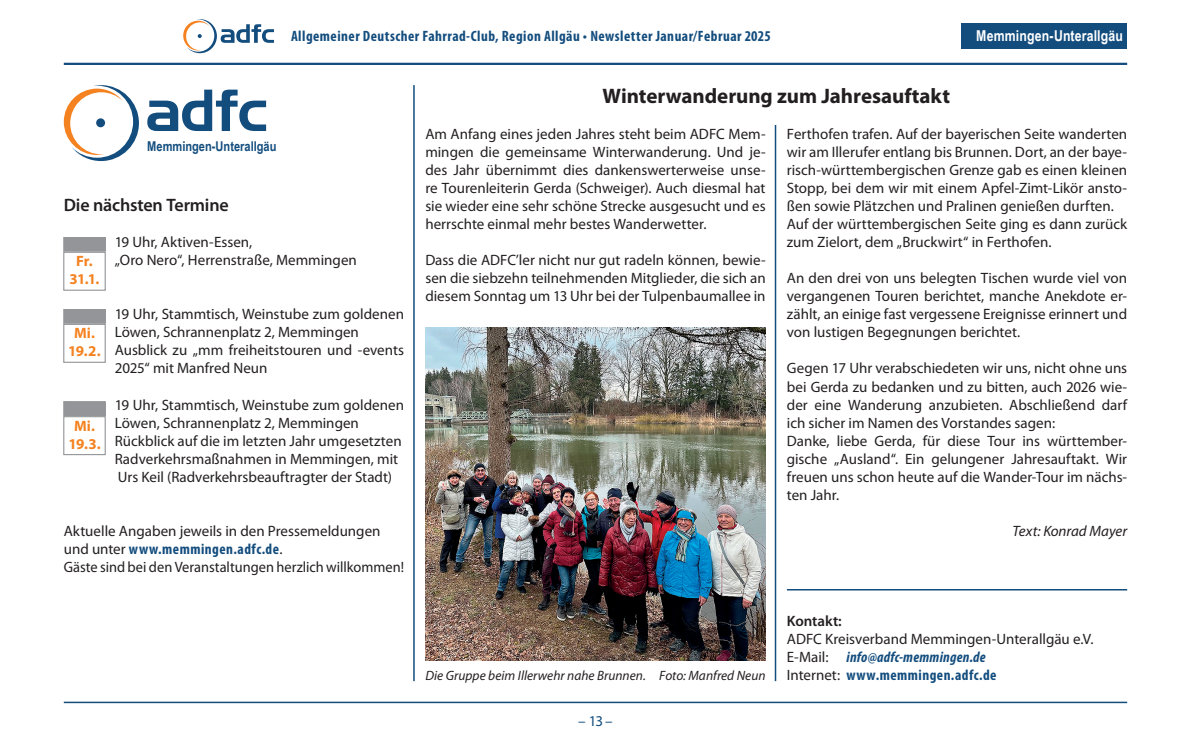
<style>
.page{position:relative;width:1191px;height:745px;background:#fff}
.page>*{position:absolute;margin:0;border:0;box-sizing:border-box;transform-origin:0 0}
.t1{font:700 21px "Myriad Pro";letter-spacing:-.005em;color:#231f20}
.t2{font:600 18px "Myriad Pro";letter-spacing:-.01em;color:#231f20}
.t3{font:15px/18px "Myriad Pro";color:#231f20}
.t4{font:700 condensed 15px "Myriad Pro";letter-spacing:.03em;color:#134d7e}
.t5{font:700 15px/18px "Myriad Pro";letter-spacing:-.03em;color:#f58220;text-align:center}
.t6{font:700 15px "Arial Narrow";letter-spacing:.01em;color:#fff}
.t7{font:italic 15px "Myriad Pro";color:#231f20}
.t8{font:600 15px "Myriad Pro";letter-spacing:-.005em;color:#231f20}
.t9{font:15px "Myriad Pro";color:#134d7e}
.t10{font:italic 13.5px "Myriad Pro";letter-spacing:.005em;color:#231f20}
.t11{font:700 13.5px "Arial Narrow";color:#134d7e}
.s1{font-weight:700;font-stretch:condensed;color:#134d7e}
.s2{font-weight:700;font-style:italic;font-stretch:condensed;color:#134d7e}
</style>
<div class="page">
<hr style="left:64px;top:63px;width:1063px;height:2px;background:#134d7e">
<hr style="left:64px;top:701px;width:1063px;height:1px;background:#134d7e">
<svg style="left:183px;top:19px;width:91px;height:34px"></svg>
<hr style="left:413px;top:85px;width:2px;height:595px;background:#134d7e">
<hr style="left:774px;top:85px;width:2px;height:595px;background:#134d7e">
<div style="left:770px;top:78px;width:11px;height:46px;background:#fff"></div>
<hr style="left:787px;top:588px;width:340px;height:2px;background:#134d7e">
<div style="left:64px;top:237px;width:41px;height:14px;background:#939598"></div>
<div style="left:64px;top:251px;width:42px;height:39px;border:1px solid #939598"></div>
<div style="left:64px;top:309px;width:41px;height:14px;background:#939598"></div>
<div style="left:64px;top:323px;width:42px;height:39px;border:1px solid #939598"></div>
<div style="left:64px;top:401px;width:41px;height:14px;background:#939598"></div>
<div style="left:64px;top:401px;width:42px;height:15px;border:1px solid #939598"></div>
<div style="left:64px;top:416px;width:42px;height:39px;border:1px solid #939598"></div>
<img style="left:425px;top:327px;width:340px;height:333px">
<div style="left:961px;top:23px;width:166px;height:26px;background:#134d7e"></div>
<svg style="left:147px;top:90px;width:119px;height:41px"></svg>
<svg style="left:64px;top:85px;width:75px;height:76px"></svg>
<div style="left:96px;top:118px;width:9px;height:9px;background:#134d7e;border-radius:50%"></div>
<p class="t4" style="left:291px;top:27px;width:481px">Allgemeiner Deutscher Fahrrad-Club, Region Allgäu • Newsletter Januar/Februar 2025</p>
<h1 class="t1" style="left:602px;top:82px;width:349px">Winterwanderung zum Jahresauftakt</h1>
<p class="t6" style="left:976px;top:24px;width:148px">Memmingen-Unterallgäu</p>
<p class="t11" style="left:147px;top:136px;width:131px">Memmingen-Unterallgäu</p>
<p class="t2" style="left:64px;top:194px;width:166px">Die nächsten Termine</p>
<p class="t3" style="left:115px;top:233px;width:243px">19 Uhr, Aktiven-Essen,<br>„Oro Nero“, Herrenstraße, Memmingen</p>
<p class="t5" style="left:69px;top:251px;width:32px">Fr.<br>31.1.</p>
<p class="t5" style="left:68px;top:323px;width:34px">Mi.<br>19.2.</p>
<p class="t5" style="left:68px;top:416px;width:34px">Mi.<br>19.3.</p>
<p class="t3" style="left:115px;top:305px;width:291px">19 Uhr, Stammtisch, Weinstube zum goldenen Löwen, Schrannenplatz 2, Memmingen Ausblick zu „mm freiheitstouren und -events 2025“ mit Manfred Neun</p>
<p class="t3" style="left:115px;top:395px;width:291px">19 Uhr, Stammtisch, Weinstube zum goldenen Löwen, Schrannenplatz 2, Memmingen Rückblick auf die im letzten Jahr umgesetzten Radverkehrsmaßnahmen in Memmingen, mit Urs Keil (Radverkehrsbeauftragter der Stadt)</p>
<p class="t3" style="left:64px;top:521px;width:342px">Aktuelle Angaben jeweils in den Pressemeldungen und unter <span class="s1">www.memmingen.adfc.de</span>.<br>Gäste sind bei den Veranstaltungen herzlich willkommen!</p>
<p class="t3" style="left:425px;top:125px;width:342px;text-align:justify">Am Anfang eines jeden Jahres steht beim ADFC Mem&shy;mingen die gemeinsame Winterwanderung. Und je&shy;des Jahr übernimmt dies dankenswerterweise unse&shy;re Tourenleiterin Gerda (Schweiger). Auch diesmal hat sie wieder eine sehr schöne Strecke ausgesucht und es herrschte einmal mehr bestes Wanderwetter.</p>
<p class="t3" style="left:425px;top:251px;width:342px;text-align:justify">Dass die ADFC’ler nicht nur gut radeln können, bewie&shy;sen die siebzehn teilnehmenden Mitglieder, die sich an diesem Sonntag um 13 Uhr bei der Tulpenbaumallee in</p>
<p class="t3" style="left:787px;top:125px;width:342px">Ferthofen trafen. Auf der bayerischen Seite wanderten wir am Illerufer entlang bis Brunnen. Dort, an der baye&shy;risch-württembergischen Grenze gab es einen kleinen Stopp, bei dem wir mit einem Apfel-Zimt-Likör ansto&shy;ßen sowie Plätzchen und Pralinen genießen durften.<br>Auf der württembergischen Seite ging es dann zurück zum Zielort, dem „Bruckwirt“ in Ferthofen.</p>
<p class="t3" style="left:787px;top:269px;width:342px;text-align:justify">An den drei von uns belegten Tischen wurde viel von vergangenen Touren berichtet, manche Anekdote er&shy;zählt, an einige fast vergessene Ereignisse erinnert und von lustigen Begegnungen berichtet.</p>
<p class="t3" style="left:787px;top:359px;width:342px">Gegen 17 Uhr verabschiedeten wir uns, nicht ohne uns bei Gerda zu bedanken und zu bitten, auch 2026 wie&shy;der eine Wanderung anzubieten. Abschließend darf ich sicher im Namen des Vorstandes sagen:<br>Danke, liebe Gerda, für diese Tour ins württember&shy;gische „Ausland“. Ein gelungener Jahresauftakt. Wir freuen uns schon heute auf die Wander-Tour im nächs&shy;ten Jahr.</p>
<p class="t7" style="left:1012px;top:521px;width:116px">Text: Konrad Mayer</p>
<p class="t10" style="left:425px;top:666px;width:342px">Die Gruppe beim Illerwehr nahe Brunnen. Foto: Manfred Neun</p>
<p class="t9" style="left:578px;top:711px;width:36px">– 13–</p>
<p class="t8" style="left:787px;top:610px;width:56px">Kontakt:</p>
<p class="t3" style="left:787px;top:629px;width:308px">ADFC Kreisverband Memmingen-Unterallgäu e.V.<br>E-Mail: <span class="s2">info@adfc-memmingen.de<br></span>Internet: <span class="s1">www.memmingen.adfc.de</span></p>
</div>
